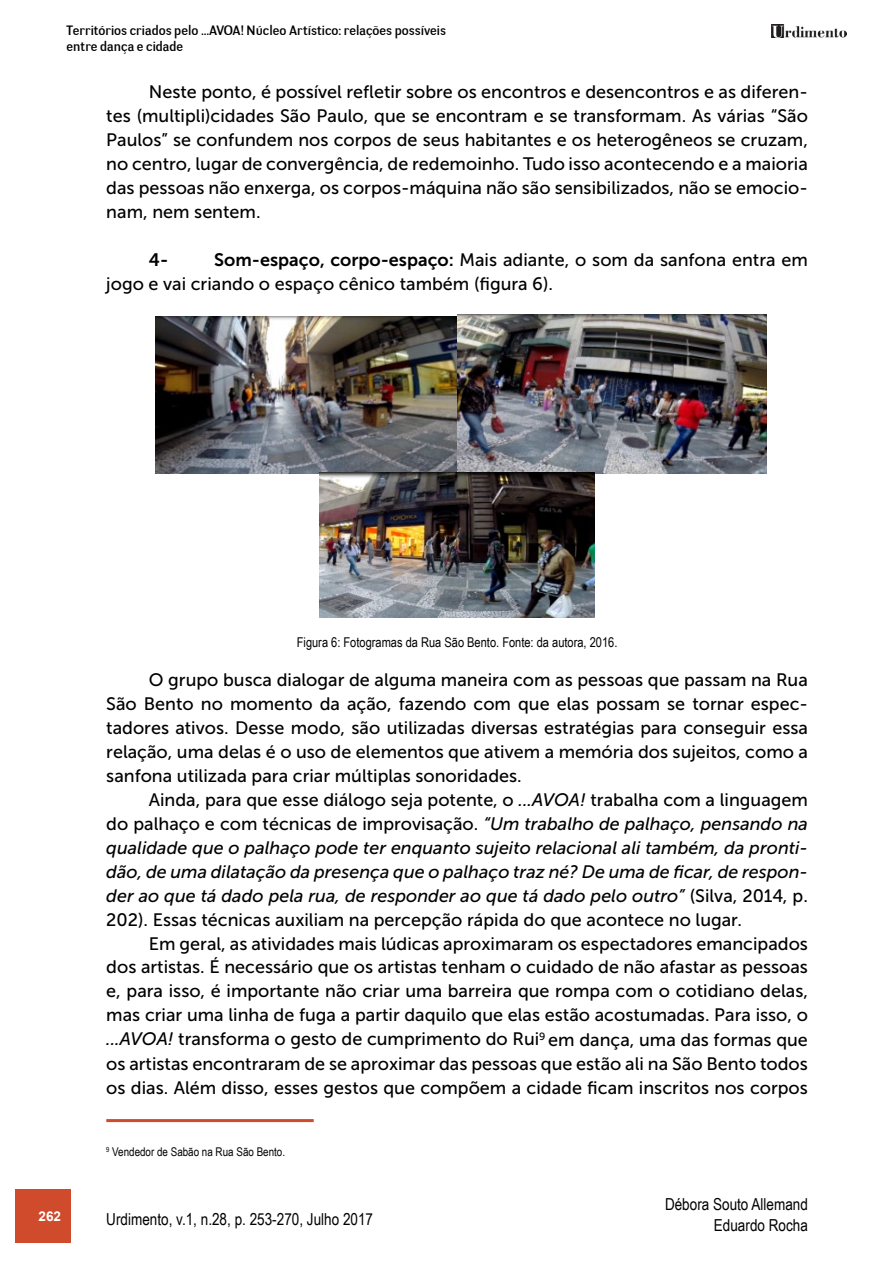
<style>
.page{position:relative;width:893px;height:1263px;background:#fff}
.page>*{position:absolute;margin:0;border:0;box-sizing:border-box;transform-origin:0 0}
.t1{font:18px/24px "Museo Sans 500";color:#000;text-align:justify}
.t2{font:italic 18px/24px "Museo Sans 500";color:#000;text-align:justify}
.t3{font:18px "Museo Sans 700";color:#000}
.t4{font:16.5px/21px "Arial Narrow";color:#000;text-align:right}
.t5{font:13.5px/16.2px "Negotiate Free";color:#000}
.t6{font:13.5px "Arial Narrow";color:#000}
.t7{font:700 13.5px "Arial";color:#fff}
.t8{font:12px "Arial Narrow";color:#000}
.s1{font-family:"Museo Sans 700"}
.s2{font-style:normal}
.s3{font-style:italic}
</style>
<div class="page">
<img style="left:771px;top:25px;width:75px;height:13px">
<div style="left:15px;top:1189px;width:55px;height:53px;background:#d04b2b"></div>
<hr style="left:108px;top:1119px;width:204px;height:3px;background:#d04b2b">
<img style="left:156px;top:315px;width:610px;height:159px">
<img style="left:320px;top:472px;width:274px;height:146px">
<p class="t5" style="left:67px;top:22px;width:381px">Territórios criados pelo ...AVOA! Núcleo Artístico: relações possíveis entre dança e cidade</p>
<p class="t1" style="left:106px;top:80px;width:703px;text-indent:43px">Neste ponto, é possível refletir sobre os encontros e desencontros e as diferen&shy;tes (multipli)cidades São Paulo, que se encontram e se transformam. As várias “São Paulos” se confundem nos corpos de seus habitantes e os heterogêneos se cruzam, no centro, lugar de convergência, de redemoinho. Tudo isso acontecendo e a maioria das pessoas não enxerga, os corpos-máquina não são sensibilizados, não se emocio&shy;nam, nem sentem.</p>
<p class="t3" style="left:149px;top:250px;width:21px">4-</p>
<p class="t1" style="left:106px;top:248px;width:703px;text-indent:108px"><span class="s1">Som-espaço, corpo-espaço:</span> Mais adiante, o som da sanfona entra em jogo e vai criando o espaço cênico também (figura 6).</p>
<p class="t6" style="left:297px;top:632px;width:322px">Figura 6: Fotogramas da Rua São Bento. Fonte: da autora, 2016.</p>
<p class="t1" style="left:106px;top:667px;width:703px;text-indent:43px">O grupo busca dialogar de alguma maneira com as pessoas que passam na Rua São Bento no momento da ação, fazendo com que elas possam se tornar espec&shy;tadores ativos. Desse modo, são utilizadas diversas estratégias para conseguir essa relação, uma delas é o uso de elementos que ativem a memória dos sujeitos, como a sanfona utilizada para criar múltiplas sonoridades.</p>
<p class="t2" style="left:106px;top:787px;width:703px;text-indent:43px"><span class="s2">Ainda, para que esse diálogo seja potente, o</span> ...AVOA! <span class="s2">trabalha com a linguagem do palhaço e com técnicas de improvisação.</span> “Um trabalho de palhaço, pensando na qualidade que o palhaço pode ter enquanto sujeito relacional ali também, da pronti&shy;dão, de uma dilatação da presença que o palhaço traz né? De uma de ficar, de respon&shy;der ao que tá dado pela rua, de responder ao que tá dado pelo outro” <span class="s2">(Silva, 2014, p.<br>202). Essas técnicas auxiliam na percepção rápida do que acontece no lugar.</span></p>
<p class="t1" style="left:106px;top:931px;width:703px;text-indent:43px">Em geral, as atividades mais lúdicas aproximaram os espectadores emancipados dos artistas. É necessário que os artistas tenham o cuidado de não afastar as pessoas e, para isso, é importante não criar uma barreira que rompa com o cotidiano delas, mas criar uma linha de fuga a partir daquilo que elas estão acostumadas. Para isso, o <span class="s3">...AVOA!</span> transforma o gesto de cumprimento do Rui<sup>9</sup> em dança, uma das formas que os artistas encontraram de se aproximar das pessoas que estão ali na São Bento todos os dias. Além disso, esses gestos que compõem a cidade ficam inscritos nos corpos</p>
<p class="t8" style="left:106px;top:1143px;width:180px"><sup>9</sup> Vendedor de Sabão na Rua São Bento.</p>
<p class="t7" style="left:39px;top:1207px;width:24px">262</p>
<p class="t4" style="left:106px;top:1207px;width:268px">Urdimento, v.1, n.28, p. 253-270, Julho 2017</p>
<p class="t4" style="left:665px;top:1193px;width:144px">Débora Souto Allemand<br>Eduardo Rocha</p>
</div>
